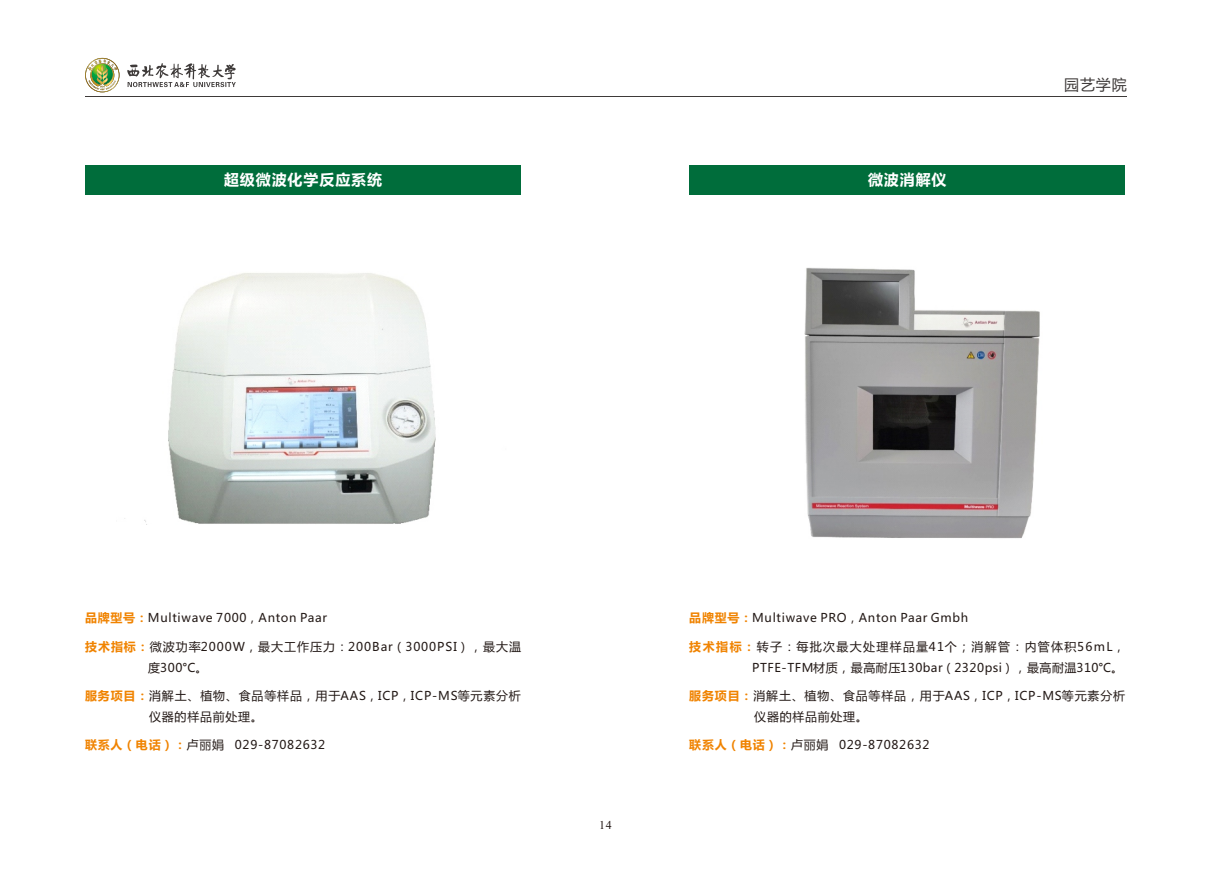
<style>
.page{position:relative;width:1212px;height:893px;background:#fff}
.page>*{position:absolute;margin:0;border:0;box-sizing:border-box;transform-origin:0 0}
.t1{font:700 15px "Microsoft Ya Hei";letter-spacing:.06em;color:#fff}
.t2{font:15px "Microsoft Ya Hei";color:#3e3a39}
.t3{font:12px/20.5px "Microsoft Ya Hei";letter-spacing:.06em;color:#231916}
.t4{font:12px/20.5px "Microsoft Ya Hei";letter-spacing:.08em;color:#231916}
.t5{font:12px "Times New Roman";color:#231916}
.s1{font-weight:700;color:#f08300}
</style>
<div class="page">
<div style="left:85px;top:165px;width:436px;height:29px;background:#006d3b"></div>
<div style="left:689px;top:165px;width:436px;height:29px;background:#006d3b"></div>
<img style="left:124px;top:273px;width:312px;height:252px">
<img style="left:804px;top:267px;width:236px;height:272px">
<hr style="left:85px;top:96px;width:1041px;height:1px;background:#3e3a39">
<svg style="left:127px;top:63px;width:109px;height:24px"></svg>
<svg style="left:85px;top:58px;width:35px;height:34px"></svg>
<p class="t1" style="left:224px;top:173px;width:160px">超级微波化学反应系统</p>
<p class="t1" style="left:868px;top:173px;width:80px">微波消解仪</p>
<p class="t2" style="left:1064px;top:78px;width:64px">园艺学院</p>
<p class="t3" style="left:85px;top:609px;width:244px"><span class="s1">品牌型号：</span>Multiwave 7000，Anton Paar</p>
<p class="t3" style="left:689px;top:609px;width:280px"><span class="s1">品牌型号：</span>Multiwave PRO，Anton Paar Gmbh</p>
<p class="t4" style="left:148px;top:637px;width:374px;text-indent:-63px"><span class="s1">技术指标：</span>微波功率2000W，最大工作压力：200Bar（3000PSI），最大温度300°C。</p>
<p class="t3" style="left:689px;top:637px;width:437px;text-align:right"><span class="s1">技术指标：</span>转子：每批次最大处理样品量41个；消解管：内管体积56mL，<br>PTFE-TFM材质，最高耐压130bar（2320psi），最高耐温310°C。</p>
<p class="t3" style="left:149px;top:686px;width:373px;text-indent:-64px"><span class="s1">服务项目：</span>消解土、植物、食品等样品，用于AAS，ICP，ICP-MS等元素分析仪器的样品前处理。</p>
<p class="t3" style="left:754px;top:686px;width:372px;text-indent:-65px"><span class="s1">服务项目：</span>消解土、植物、食品等样品，用于AAS，ICP，ICP-MS等元素分析仪器的样品前处理。</p>
<p class="t3" style="left:85px;top:735px;width:242px"><span class="s1">联系人（电话）：</span>卢丽娟 029-87082632</p>
<p class="t3" style="left:689px;top:735px;width:242px"><span class="s1">联系人（电话）：</span>卢丽娟 029-87082632</p>
<p class="t5" style="left:599px;top:821px;width:14px">14</p>
</div>
